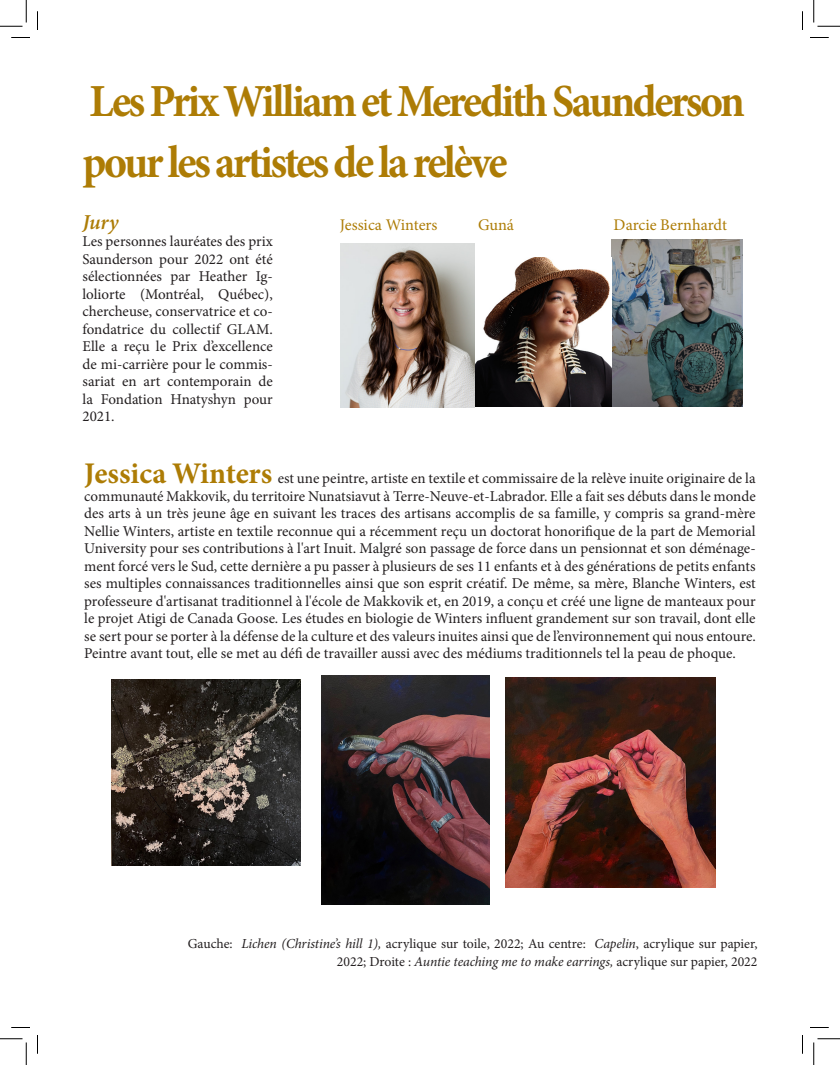
<style>
.page{position:relative;width:840px;height:1065px;background:#fff}
.page>*{position:absolute;margin:0;border:0;box-sizing:border-box;transform-origin:0 0}
.t1{font:700 46px/61.2px "Minion Pro";letter-spacing:-.06em;color:#ad7c05;scale:.95 1}
.t2{font:italic 600 21.25px "Minion Pro";color:#ad7c05}
.t3{font:16.25px "Minion Pro";color:#ad7c05}
.t4{font:15px/17.5px "Minion Pro";color:#231f20;text-align:justify}
.t5{font:13.75px/17.5px "Minion Pro";color:#231f20;text-align:right}
.s1{font-weight:700;font-size:30px;color:#ad7c05}
.s2{font-style:italic}
</style>
<div class="page">
<img style="left:505px;top:678px;width:210px;height:209px">
<img style="left:111px;top:679px;width:190px;height:186px">
<img style="left:321px;top:676px;width:169px;height:228px">
<img style="left:612px;top:240px;width:131px;height:166px">
<img style="left:475px;top:258px;width:137px;height:148px">
<img style="left:341px;top:244px;width:134px;height:163px">
<svg style="left:11px;top:37px;width:19px;height:1px"></svg>
<svg style="left:810px;top:37px;width:19px;height:1px"></svg>
<svg style="left:11px;top:1027px;width:19px;height:1px"></svg>
<svg style="left:810px;top:1027px;width:19px;height:1px"></svg>
<svg style="left:37px;top:11px;width:1px;height:19px"></svg>
<svg style="left:37px;top:1035px;width:1px;height:19px"></svg>
<svg style="left:802px;top:11px;width:1px;height:19px"></svg>
<svg style="left:802px;top:1035px;width:1px;height:19px"></svg>
<svg style="left:0;top:0;width:27px;height:27px"></svg>
<svg style="left:0;top:1039px;width:27px;height:26px"></svg>
<svg style="left:814px;top:0;width:26px;height:27px"></svg>
<svg style="left:814px;top:1039px;width:26px;height:26px"></svg>
<p class="t1" style="left:82px;top:70px;width:699px">Les Prix William et Meredith Saunderson pour les artistes de la relève</p>
<p class="t2" style="left:82px;top:207px;width:38px">Jury</p>
<p class="t3" style="left:340px;top:214px;width:99px">Jessica Winters</p>
<p class="t3" style="left:478px;top:214px;width:37px">Guná</p>
<p class="t3" style="left:614px;top:214px;width:115px">Darcie Bernhardt</p>
<p class="t4" style="left:82px;top:233px;width:192px">Les personnes lauréates des prix Saunderson pour 2022 ont été sélectionnées par Heather Ig&shy;loliorte (Montréal, Québec), chercheuse, conservatrice et co&shy;fondatrice du collectif GLAM.<br>Elle a reçu le Prix d’excellence de mi-carrière pour le commis&shy;sariat en art contemporain de la Fondation Hnatyshyn pour 2021.</p>
<p class="t4" style="left:84px;top:470px;width:673px"><span class="s1">Jessica Winters</span> est une peintre, artiste en textile et commissaire de la relève inuite originaire de la communauté Makkovik, du territoire Nunatsiavut à Terre-Neuve-et-Labrador. Elle a fait ses débuts dans le monde des arts à un très jeune âge en suivant les traces des artisans accomplis de sa famille, y compris sa grand-mère Nellie Winters, artiste en textile reconnue qui a récemment reçu un doctorat honorifique de la part de Memorial University pour ses contributions à l'art Inuit. Malgré son passage de force dans un pensionnat et son déménage&shy;ment forcé vers le Sud, cette dernière a pu passer à plusieurs de ses 11 enfants et à des générations de petits enfants ses multiples connaissances traditionnelles ainsi que son esprit créatif. De même, sa mère, Blanche Winters, est professeure d'artisanat traditionnel à l'école de Makkovik et, en 2019, a conçu et créé une ligne de manteaux pour le projet Atigi de Canada Goose. Les études en biologie de Winters influent grandement sur son travail, dont elle se sert pour se porter à la défense de la culture et des valeurs inuites ainsi que de l’environnement qui nous entoure.<br>Peintre avant tout, elle se met au défi de travailler aussi avec des médiums traditionnels tel la peau de phoque.</p>
<p class="t5" style="left:188px;top:935px;width:571px">Gauche: <span class="s2">Lichen (Christine’s hill 1),</span> acrylique sur toile, 2022; Au centre: <span class="s2">Capelin</span>, acrylique sur papier,<br>2022; Droite : <span class="s2">Auntie teaching me to make earrings,</span> acrylique sur papier, 2022</p>
</div>
